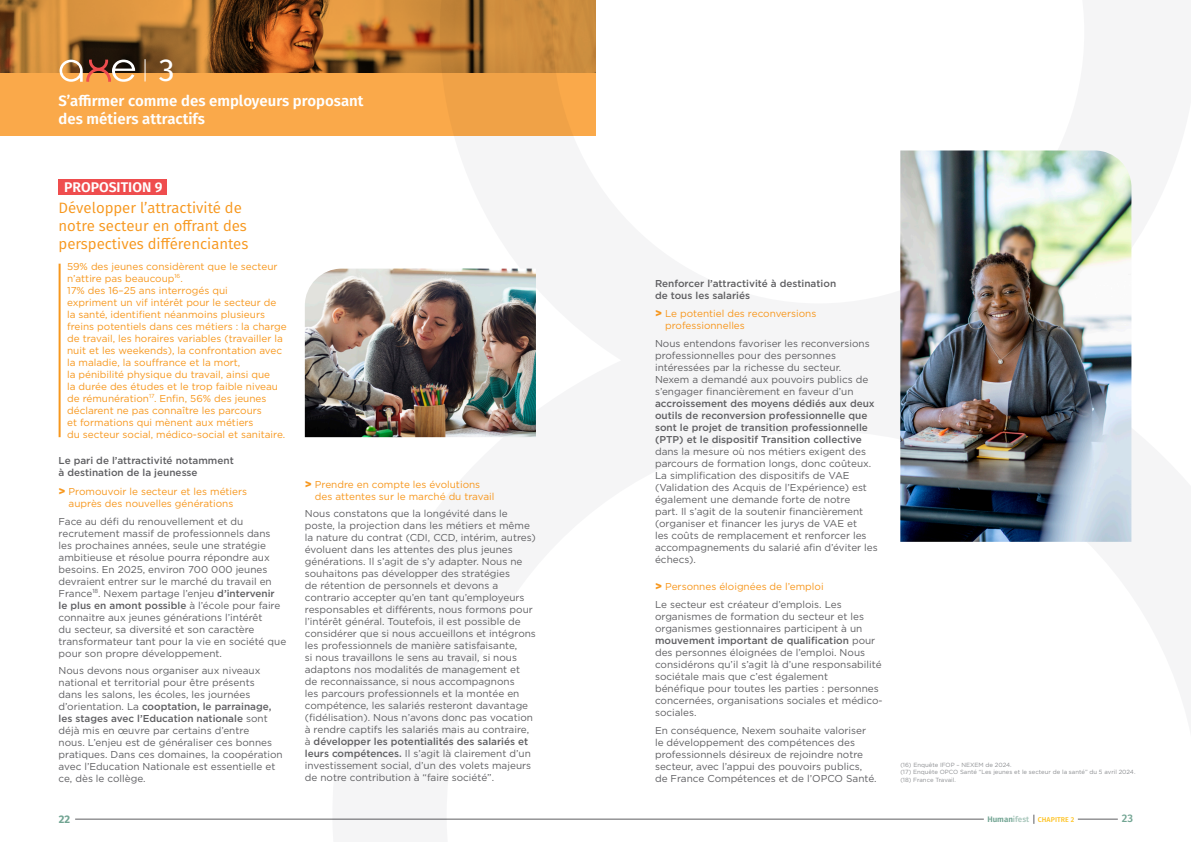
<style>
.page{position:relative;width:1191px;height:842px;background:#fff}
.page>*{position:absolute;margin:0;border:0;box-sizing:border-box;transform-origin:0 0}
.t1{font:31.8px "Fira Sans";color:#fff}
.t2{font:15px/18px "Fira Sans";color:#f7971d}
.t3{font:600 15px/18px "Fira Sans";color:#fff}
.t4{font:600 14px "Fira Sans";color:#fff}
.t5{font:700 11px "Fira Sans";color:#71a492}
.t6{font:500 11px "Fira Sans";color:#71a492}
.t7{font:10px/12px "Gotham";color:#5f5f62}
.t8{font:10px/12px "Gotham";color:#f7971d}
.t9{font:500 10px/12px "Gotham";color:#5f5f62}
.t10{font:500 7px "Fira Sans";letter-spacing:.01em;color:#fec221}
.t11{font:6px/7.2px "Gotham";color:#8c8e91}
.s1{font-weight:900;font-size:11px}
.s2{font-weight:500}
.s3{font-weight:600;font-size:8px;color:#71a492}
.s4{font-weight:600;font-size:8px;color:#a9c7bc}
</style>
<div class="page">
<hr style="left:75px;top:819px;width:908px;height:1px;background:#5f5f62">
<div style="left:0;top:0;width:595px;height:135px;background:#faa94a"></div>
<img style="left:0;top:0;width:595px;height:73px">
<svg style="left:145px;top:59px;width:1px;height:22px"></svg>
<svg style="left:60px;top:60px;width:75px;height:22px"></svg>
<hr style="left:59px;top:264px;width:2px;height:173px;background:#f7971d">
<div style="left:59px;top:180px;width:108px;height:15px;background:#ef4d4e"></div>
<img style="left:900px;top:150px;width:231px;height:392px">
<img style="left:305px;top:269px;width:231px;height:168px">
<p class="t1" style="left:159px;top:46px;width:17px">3</p>
<p class="t3" style="left:59px;top:90px;width:306px">S’affirmer comme des employeurs proposant des métiers attractifs</p>
<p class="t4" style="left:64px;top:176px;width:100px">PROPOSITION 9</p>
<p class="t2" style="left:59px;top:199px;width:191px">Développer l’attractivité de notre secteur en offrant des perspectives différenciantes</p>
<p class="t8" style="left:67px;top:260px;width:221px">59% des jeunes considèrent que le secteur n’attire pas beaucoup<sup>16</sup>.<br>17% des 16–25 ans interrogés qui<br>expriment un vif intérêt pour le secteur de la santé, identifient néanmoins plusieurs freins potentiels dans ces métiers : la charge de travail, les horaires variables (travailler la nuit et les weekends), la confrontation avec la maladie, la souffrance et la mort,<br>la pénibilité physique du travail, ainsi que<br>la durée des études et le trop faible niveau de rémunération<sup>17</sup>. Enfin, 56% des jeunes déclarent ne pas connaître les parcours<br>et formations qui mènent aux métiers<br>du secteur social, médico-social et sanitaire.</p>
<p class="t9" style="left:59px;top:454px;width:177px">Le pari de l’attractivité notamment à destination de la jeunesse</p>
<p class="t8" style="left:59px;top:485px;width:190px;text-align:center"><span class="s1">&gt;</span> Promouvoir le secteur et les métiers auprès des nouvelles générations</p>
<p class="t7" style="left:59px;top:515px;width:229px">Face au défi du renouvellement et du recrutement massif de professionnels dans les prochaines années, seule une stratégie ambitieuse et résolue pourra répondre aux besoins. En 2025, environ 700 000 jeunes devraient entrer sur le marché du travail en France<sup>18</sup>. Nexem partage l’enjeu <span class="s2">d’intervenir<br>le plus en amont possible</span> à l’école pour faire connaitre aux jeunes générations l’intérêt<br>du secteur, sa diversité et son caractère transformateur tant pour la vie en société que pour son propre développement.</p>
<p class="t7" style="left:59px;top:664px;width:226px">Nous devons nous organiser aux niveaux national et territorial pour être présents<br>dans les salons, les écoles, les journées d’orientation. La <span class="s2">cooptation, le parrainage, les stages avec l’Education nationale</span> sont déjà mis en œuvre par certains d’entre<br>nous. L’enjeu est de généraliser ces bonnes pratiques. Dans ces domaines, la coopération avec l’Education Nationale est essentielle et ce, dès le collège.</p>
<p class="t8" style="left:315px;top:478px;width:181px;text-indent:-10px"><span class="s1">&gt;</span> Prendre en compte les évolutions des attentes sur le marché du travail</p>
<p class="t7" style="left:305px;top:507px;width:233px">Nous constatons que la longévité dans le poste, la projection dans les métiers et même la nature du contrat (CDI, CCD, intérim, autres) évoluent dans les attentes des plus jeunes générations. Il s’agit de s’y adapter. Nous ne souhaitons pas développer des stratégies<br>de rétention de personnels et devons a contrario accepter qu’en tant qu’employeurs responsables et différents, nous formons pour l’intérêt général. Toutefois, il est possible de considérer que si nous accueillons et intégrons les professionnels de manière satisfaisante,<br>si nous travaillons le sens au travail, si nous adaptons nos modalités de management et<br>de reconnaissance, si nous accompagnons<br>les parcours professionnels et la montée en compétence, les salariés resteront davantage (fidélisation). Nous n’avons donc pas vocation à rendre captifs les salariés mais au contraire, à <span class="s2">développer les potentialités des salariés et leurs compétences.</span> Il s’agit là clairement d’un investissement social, d’un des volets majeurs de notre contribution à “faire société”.</p>
<p class="t9" style="left:655px;top:277px;width:183px">Renforcer l’attractivité à destination de tous les salariés</p>
<p class="t8" style="left:665px;top:308px;width:153px;text-indent:-10px"><span class="s1">&gt;</span> Le potentiel des reconversions professionnelles</p>
<p class="t7" style="left:655px;top:337px;width:224px">Nous entendons favoriser les reconversions professionnelles pour des personnes intéressées par la richesse du secteur.<br>Nexem a demandé aux pouvoirs publics de s’engager financièrement en faveur d’un <span class="s2">accroissement des moyens dédiés aux deux outils de reconversion professionnelle que sont le projet de transition professionnelle (PTP) et le dispositif Transition collective </span>dans la mesure où nos métiers exigent des parcours de formation longs, donc coûteux.<br>La simplification des dispositifs de VAE (Validation des Acquis de l’Expérience) est également une demande forte de notre<br>part. Il s’agit de la soutenir financièrement (organiser et financer les jurys de VAE et<br>les coûts de remplacement et renforcer les accompagnements du salarié afin d’éviter les échecs).</p>
<p class="t8" style="left:655px;top:581px;width:170px"><span class="s1">&gt;</span> Personnes éloignées de l’emploi</p>
<p class="t7" style="left:655px;top:598px;width:229px">Le secteur est créateur d’emplois. Les organismes de formation du secteur et les organismes gestionnaires participent à un <span class="s2">mouvement important de qualification</span> pour des personnes éloignées de l’emploi. Nous considérons qu’il s’agit là d’une responsabilité sociétale mais que c’est également<br>bénéfique pour toutes les parties : personnes concernées, organisations sociales et médico&shy;sociales.</p>
<p class="t7" style="left:655px;top:724px;width:223px">En conséquence, Nexem souhaite valoriser le développement des compétences des professionnels désireux de rejoindre notre secteur, avec l’appui des pouvoirs publics, de France Compétences et de l’OPCO Santé.</p>
<p class="t11" style="left:900px;top:761px;width:237px">(16) Enquête IFOP – NEXEM de 2024.<br>(17) Enquête OPCO Santé “Les jeunes et le secteur de la santé” du 5 avril 2024. (18) France Travail.</p>
<p class="t5" style="left:59px;top:810px;width:13px">22</p>
<p class="t10" style="left:987px;top:814px;width:88px"><span class="s3">Human</span><span class="s4">ifest</span> CHAPITRE 2</p>
<p class="t6" style="left:1121px;top:809px;width:13px">23</p>
</div>
